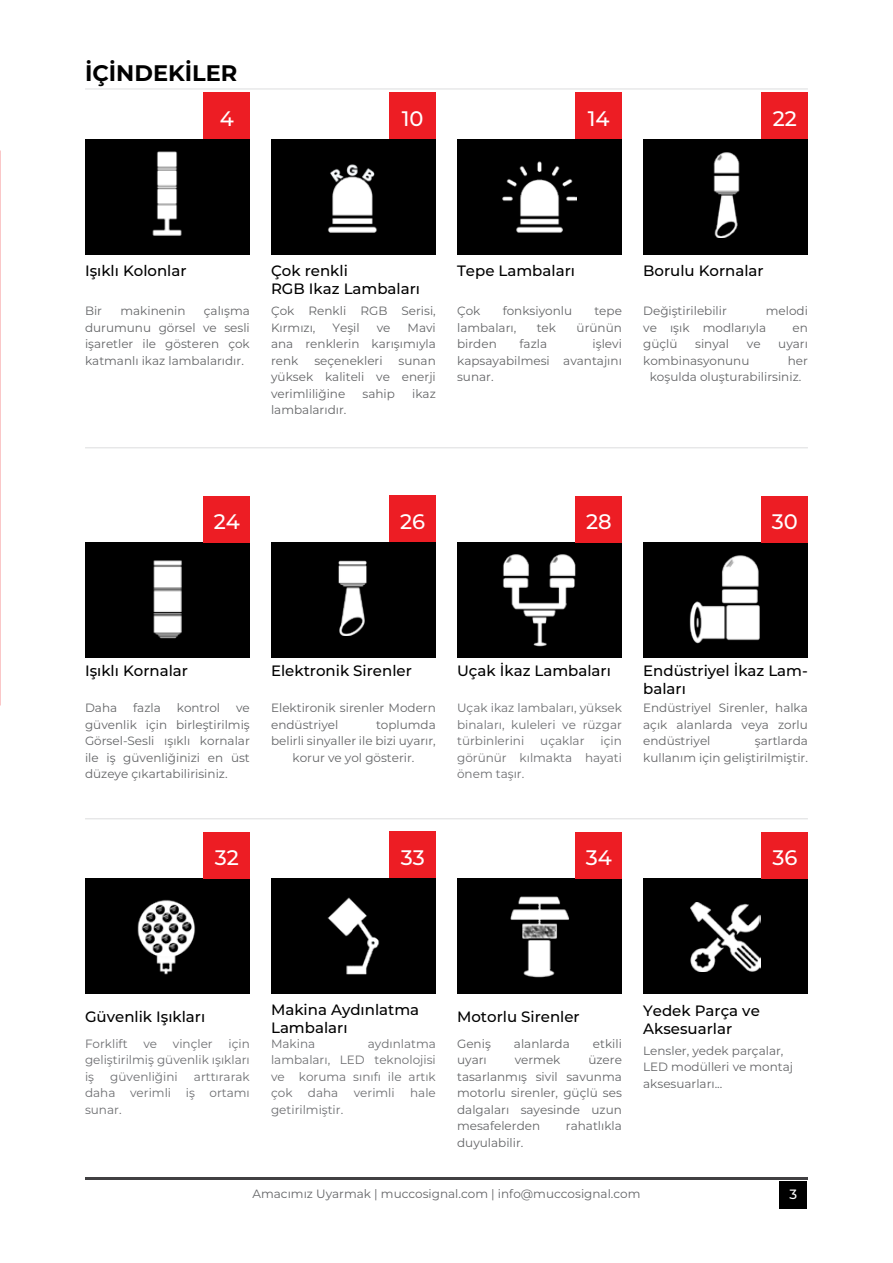
<style>
.page{position:relative;width:893px;height:1263px;background:#fff}
.page>*{position:absolute;margin:0;border:0;box-sizing:border-box;transform-origin:0 0}
.t1{font:700 22.5px "Montserrat";color:#000}
.t2{font:500 21px "Montserrat";color:#fff}
.t3{font:500 15px/18px "Montserrat";color:#000}
.t4{font:500 13.5px "Montserrat";color:#fff}
.t5{font:12px/16.5px "Montserrat";color:#636466;text-align:justify}
.t6{font:12px/16.5px "Montserrat";color:#6d6e71;text-align:justify}
</style>
<div class="page">
<div style="left:271px;top:542px;width:165px;height:116px;background:#000"></div>
<div style="left:85px;top:878px;width:165px;height:116px;background:#000"></div>
<div style="left:271px;top:139px;width:165px;height:116px;background:#000"></div>
<div style="left:457px;top:542px;width:165px;height:116px;background:#000"></div>
<div style="left:85px;top:542px;width:165px;height:116px;background:#000"></div>
<div style="left:457px;top:878px;width:165px;height:116px;background:#000"></div>
<div style="left:85px;top:139px;width:165px;height:116px;background:#000"></div>
<div style="left:271px;top:878px;width:165px;height:116px;background:#000"></div>
<div style="left:457px;top:139px;width:165px;height:116px;background:#000"></div>
<div style="left:643px;top:542px;width:165px;height:116px;background:#000"></div>
<div style="left:643px;top:878px;width:165px;height:116px;background:#000"></div>
<div style="left:643px;top:139px;width:165px;height:116px;background:#000"></div>
<img style="left:689px;top:555px;width:71px;height:89px">
<img style="left:338px;top:560px;width:29px;height:76px">
<img style="left:152px;top:151px;width:30px;height:85px">
<img style="left:153px;top:560px;width:29px;height:79px">
<img style="left:510px;top:896px;width:60px;height:82px">
<img style="left:502px;top:161px;width:75px;height:71px">
<img style="left:327px;top:897px;width:53px;height:78px">
<img style="left:137px;top:899px;width:58px;height:76px">
<img style="left:503px;top:554px;width:73px;height:92px">
<img style="left:713px;top:152px;width:27px;height:85px">
<img style="left:328px;top:164px;width:49px;height:69px">
<hr style="left:85px;top:447px;width:723px;height:1px;background:#dcddde">
<hr style="left:85px;top:818px;width:723px;height:1px;background:#dcddde">
<hr style="left:85px;top:89px;width:723px;height:1px;background:#dcddde">
<div style="left:390px;top:496px;width:46px;height:46px;background:#ed1d24"></div>
<div style="left:390px;top:832px;width:46px;height:46px;background:#ed1d24"></div>
<div style="left:390px;top:93px;width:46px;height:46px;background:#ed1d24"></div>
<div style="left:576px;top:496px;width:46px;height:46px;background:#ed1d24"></div>
<div style="left:204px;top:496px;width:46px;height:46px;background:#ed1d24"></div>
<div style="left:204px;top:832px;width:46px;height:46px;background:#ed1d24"></div>
<div style="left:204px;top:92px;width:46px;height:47px;background:#ed1d24"></div>
<div style="left:576px;top:832px;width:46px;height:46px;background:#ed1d24"></div>
<div style="left:576px;top:93px;width:46px;height:46px;background:#ed1d24"></div>
<div style="left:762px;top:496px;width:46px;height:46px;background:#ed1d24"></div>
<div style="left:762px;top:832px;width:46px;height:46px;background:#ed1d24"></div>
<div style="left:762px;top:92px;width:46px;height:47px;background:#ed1d24"></div>
<hr style="left:85px;top:1177px;width:723px;height:2px;background:#414042">
<div style="left:780px;top:1182px;width:27px;height:27px;background:#000"></div>
<img style="left:691px;top:902px;width:69px;height:69px">
<h1 class="t1" style="left:85px;top:57px;width:154px">İÇİNDEKİLER</h1>
<h2 class="t2" style="left:220px;top:104px;width:16px">4</h2>
<h2 class="t2" style="left:402px;top:104px;width:23px">10</h2>
<h2 class="t2" style="left:588px;top:104px;width:23px">14</h2>
<h2 class="t2" style="left:773px;top:104px;width:26px">22</h2>
<p class="t3" style="left:85px;top:261px;width:103px">Işıklı Kolonlar</p>
<p class="t3" style="left:271px;top:261px;width:151px">Çok renkli<br>RGB Ikaz Lambaları</p>
<p class="t3" style="left:457px;top:261px;width:119px">Tepe Lambaları</p>
<p class="t3" style="left:643px;top:261px;width:122px">Borulu Kornalar</p>
<p class="t5" style="left:85px;top:302px;width:166px;text-indent:119px">çalışma durumunu görsel ve sesli işaretler ile gösteren çok katmanlı ikaz lambalarıdır.</p>
<p class="t5" style="left:85px;top:302px;width:19px">Bir</p>
<p class="t5" style="left:120px;top:302px;width:67px">makinenin</p>
<p class="t5" style="left:271px;top:302px;width:166px">Çok Renkli RGB Serisi,<br>Kırmızı,</p>
<p class="t5" style="left:271px;top:319px;width:166px;text-indent:136px">Mavi ana renklerin karışımıyla renk</p>
<p class="t5" style="left:333px;top:319px;width:29px">Yeşil</p>
<p class="t5" style="left:377px;top:319px;width:15px">ve</p>
<p class="t5" style="left:314px;top:352px;width:70px">seçenekleri</p>
<p class="t5" style="left:271px;top:352px;width:166px;text-indent:127px">sunan yüksek kaliteli ve enerji verimliliğine</p>
<p class="t5" style="left:363px;top:385px;width:34px">sahip</p>
<p class="t5" style="left:412px;top:385px;width:25px">ikaz</p>
<p class="t5" style="left:457px;top:302px;width:25px">Çok</p>
<p class="t5" style="left:503px;top:302px;width:71px">fonksiyonlu</p>
<p class="t5" style="left:594px;top:302px;width:29px">tepe</p>
<p class="t5" style="left:457px;top:319px;width:61px">lambaları,</p>
<p class="t5" style="left:537px;top:319px;width:21px">tek</p>
<p class="t5" style="left:577px;top:319px;width:47px">ürünün</p>
<p class="t5" style="left:457px;top:335px;width:41px">birden</p>
<p class="t5" style="left:519px;top:335px;width:29px">fazla</p>
<p class="t5" style="left:457px;top:335px;width:166px;text-indent:135px">işlevi kapsayabilmesi avantajını sunar.</p>
<p class="t5" style="left:643px;top:302px;width:166px;text-indent:123px">melodi ve ışık modlarıyla</p>
<p class="t5" style="left:643px;top:302px;width:85px">Değiştirilebilir</p>
<p class="t5" style="left:793px;top:319px;width:17px">en</p>
<p class="t5" style="left:643px;top:335px;width:36px">güçlü</p>
<p class="t5" style="left:695px;top:335px;width:36px">sinyal</p>
<p class="t5" style="left:747px;top:335px;width:15px">ve</p>
<p class="t5" style="left:778px;top:335px;width:31px">uyarı</p>
<p class="t5" style="left:643px;top:352px;width:108px">kombinasyonunu</p>
<p class="t5" style="left:650px;top:352px;width:160px;text-indent:138px">her koşulda oluşturabilirsiniz.</p>
<p class="t5" style="left:271px;top:401px;width:77px">lambalarıdır.</p>
<h2 class="t2" style="left:400px;top:507px;width:27px">26</h2>
<h2 class="t2" style="left:214px;top:507px;width:28px">24</h2>
<h2 class="t2" style="left:586px;top:507px;width:27px">28</h2>
<h2 class="t2" style="left:772px;top:507px;width:28px">30</h2>
<p class="t3" style="left:85px;top:661px;width:104px">Işıklı Kornalar</p>
<p class="t3" style="left:457px;top:661px;width:155px">Uçak İkaz Lambaları</p>
<p class="t3" style="left:271px;top:661px;width:142px">Elektronik Sirenler</p>
<p class="t3" style="left:643px;top:661px;width:166px">Endüstriyel İkaz Lam&shy;baları</p>
<p class="t5" style="left:85px;top:699px;width:34px">Daha</p>
<p class="t5" style="left:133px;top:699px;width:29px">fazla</p>
<p class="t5" style="left:177px;top:699px;width:45px">kontrol</p>
<p class="t5" style="left:85px;top:699px;width:166px;text-indent:151px">ve güvenlik için birleştirilmiş Görsel-Sesli ışıklı kornalar ile iş güvenliğinizi en üst düzeye çıkartabilirisiniz.</p>
<p class="t5" style="left:271px;top:699px;width:166px">Elektironik sirenler Modern endüstriyel</p>
<p class="t5" style="left:376px;top:716px;width:61px">toplumda</p>
<p class="t5" style="left:271px;top:732px;width:166px">belirli sinyaller ile bizi uyarır,</p>
<p class="t5" style="left:292px;top:749px;width:124px">korur ve yol gösterir.</p>
<p class="t6" style="left:457px;top:699px;width:166px">Uçak ikaz lambaları, yüksek binaları, kuleleri ve rüzgar türbinlerini</p>
<p class="t6" style="left:457px;top:732px;width:166px;text-indent:143px">için görünür kılmakta hayati önem taşır.</p>
<p class="t6" style="left:540px;top:732px;width:46px">uçaklar</p>
<p class="t5" style="left:643px;top:699px;width:166px">Endüstriyel Sirenler, halka açık alanlarda veya zorlu endüstriyel</p>
<p class="t5" style="left:643px;top:732px;width:166px;text-align:right">şartlarda<br>kullanım için geliştirilmiştir.</p>
<h2 class="t2" style="left:215px;top:843px;width:26px">32</h2>
<h2 class="t2" style="left:401px;top:843px;width:26px">33</h2>
<h2 class="t2" style="left:586px;top:843px;width:28px">34</h2>
<h2 class="t2" style="left:772px;top:843px;width:26px">36</h2>
<p class="t3" style="left:85px;top:1007px;width:122px">Güvenlik Işıkları</p>
<p class="t6" style="left:85px;top:1035px;width:44px">Forklift</p>
<p class="t6" style="left:143px;top:1035px;width:15px">ve</p>
<p class="t6" style="left:173px;top:1035px;width:41px">vinçler</p>
<p class="t6" style="left:85px;top:1035px;width:166px;text-indent:143px">için geliştirilmiş güvenlik ışıkları iş</p>
<p class="t6" style="left:85px;top:1068px;width:166px;text-indent:109px">arttırarak daha verimli iş ortamı sunar.</p>
<p class="t6" style="left:110px;top:1068px;width:69px">güvenliğini</p>
<p class="t3" style="left:271px;top:1000px;width:150px">Makina Aydınlatma<br>Lambaları</p>
<p class="t6" style="left:271px;top:1035px;width:166px;text-indent:97px">aydınlatma lambaları, LED teknolojisi ve koruma sınıfı ile artık çok</p>
<p class="t6" style="left:271px;top:1035px;width:46px">Makina</p>
<p class="t6" style="left:308px;top:1084px;width:32px">daha</p>
<p class="t6" style="left:354px;top:1084px;width:42px">verimli</p>
<p class="t6" style="left:410px;top:1084px;width:27px">hale</p>
<p class="t6" style="left:271px;top:1101px;width:74px">getirilmiştir.</p>
<p class="t3" style="left:457px;top:1007px;width:124px">Motorlu Sirenler</p>
<p class="t5" style="left:457px;top:1035px;width:35px">Geniş</p>
<p class="t5" style="left:514px;top:1035px;width:57px">alanlarda</p>
<p class="t5" style="left:593px;top:1035px;width:31px">etkili</p>
<p class="t5" style="left:457px;top:1051px;width:31px">uyarı</p>
<p class="t5" style="left:515px;top:1051px;width:47px">vermek</p>
<p class="t5" style="left:457px;top:1051px;width:166px;text-indent:131px">üzere tasarlanmış sivil savunma motorlu sirenler, güçlü ses dalgaları sayesinde uzun mesafelerden</p>
<p class="t5" style="left:566px;top:1117px;width:57px">rahatlıkla</p>
<p class="t5" style="left:457px;top:1134px;width:68px">duyulabilir.</p>
<p class="t3" style="left:643px;top:1001px;width:118px">Yedek Parça ve<br>Aksesuarlar</p>
<p class="t5" style="left:643px;top:1042px;width:152px;text-align:left">Lensler, yedek parçalar,<br>LED modülleri ve montaj aksesuarları...</p>
<p class="t5" style="left:253px;top:1185px;width:389px">Amacımız Uyarmak | muccosignal.com | info@muccosignal.com</p>
<p class="t4" style="left:789px;top:1185px;width:9px">3</p>
</div>
